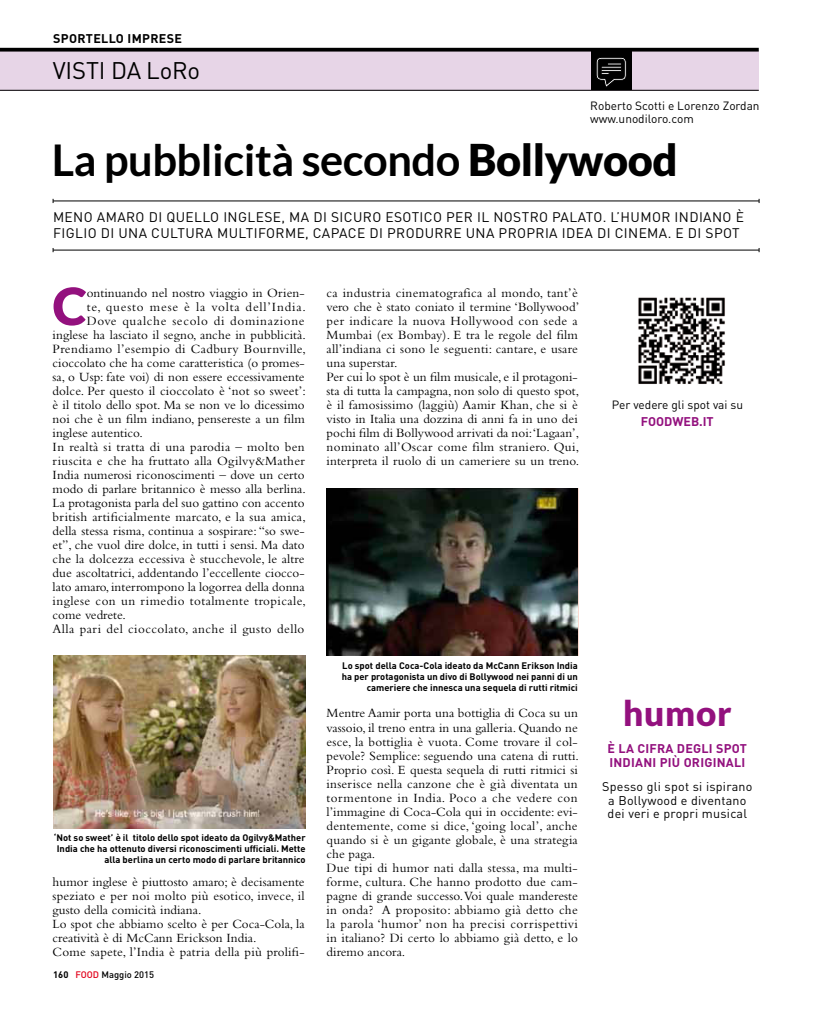
<style>
.page{position:relative;width:823px;height:1014px;background:#fff}
.page>*{position:absolute;margin:0;border:0;box-sizing:border-box;transform-origin:0 0}
.t1{font:900 51.5px "Lato";color:#93117e}
.t2{font:700 43.75px "Lato";letter-spacing:-.01em;color:#000}
.t3{font:900 35px "Lato";letter-spacing:.02em;color:#93117e}
.t4{font:23.75px "DIN Pro";letter-spacing:-.005em;color:#000}
.t5{font:13.75px/16.5px "DIN Pro";letter-spacing:.03em;color:#000}
.t6{font:13.12px/14px "Bembo Std";letter-spacing:.005em;color:#000}
.t7{font:13.12px "Bembo Std";letter-spacing:.035em;color:#000}
.t8{font:13.12px "Bembo Std";letter-spacing:.03em;color:#000}
.t9{font:13.12px "Bembo Std";letter-spacing:.025em;color:#000}
.t10{font:13.12px "Bembo Std";letter-spacing:.065em;color:#000}
.t11{font:13.12px "Bembo Std";letter-spacing:.055em;color:#000}
.t12{font:12.5px/13.8px "DIN Pro";letter-spacing:.02em;color:#000;text-align:center}
.t13{font:700 12.5px/13.8px "DIN Pro";letter-spacing:.02em;color:#93117e}
.t14{font:700 12.5px "DIN Pro";letter-spacing:.025em;color:#000}
.t15{font:700 12.5px "DIN Pro";color:#93117e}
.t16{font:11.88px/13.8px "DIN Pro";color:#000}
.t17{font:700 9.38px/11.2px "DIN Pro";color:#000;text-align:right}
.t18{font:500 9.38px "DIN Pro";color:#000}
.s1{font-weight:900}
.s2{font-weight:700}
.s3{color:#e2001a}
</style>
<div class="page">
<hr style="left:53px;top:200px;width:705px;height:1px;background:#000">
<hr style="left:53px;top:249px;width:705px;height:1px;background:#000">
<div style="left:0;top:50px;width:758px;height:40px;background:#e7d5e7"></div>
<hr style="left:0;top:90px;width:758px;height:1px;background:#000">
<svg style="left:0;top:48px;width:758px;height:4px;background:#181618"></svg>
<div style="left:590px;top:50px;width:41px;height:40px;background:#000"></div>
<svg style="left:596px;top:57px;width:30px;height:30px"></svg>
<img style="left:54px;top:655px;width:251px;height:173px">
<img style="left:327px;top:488px;width:250px;height:167px">
<img style="left:638px;top:297px;width:87px;height:87px">
<p class="t14" style="left:53px;top:29px;width:130px">SPORTELLO IMPRESE</p>
<h3 class="t4" style="left:53px;top:55px;width:149px">VISTI DA LORO</h3>
<p class="t16" style="left:590px;top:98px;width:171px">ROBERTO SCOTTI E LORENZO ZORDAN<br>WWW.UNODILORO.COM</p>
<h2 class="t2" style="left:52px;top:135px;width:627px">La pubblicità secondo <span class="s1">Bollywood</span></h2>
<p class="t5" style="left:53px;top:208px;width:692px">MENO AMARO DI QUELLO INGLESE, MA DI SICURO ESOTICO PER IL NOSTRO PALATO. L’HUM OR INDIANO È<br>FIGLIO DI UNA CULTURA M ULTIFORM E, CAPACE DI PRODURRE UNA PROPRIA IDEA DI CINEMA. E DI SPOT</p>
<h1 class="t1" style="left:53px;top:276px;width:35px">C</h1>
<p class="t6" style="left:87px;top:286px;width:219px">ontinuando nel nostro viaggio in Orien-</p>
<p class="t10" style="left:87px;top:299px;width:221px">te, questo mese è la volta dell’India.</p>
<p class="t11" style="left:87px;top:313px;width:219px">Dove qualche secolo di dominazione</p>
<p class="t6" style="left:53px;top:328px;width:255px">inglese ha lasciato il segno, anche in pubblicità.</p>
<p class="t8" style="left:53px;top:341px;width:255px">Prendiamo l’esempio di Cadbury Bournville,</p>
<p class="t6" style="left:53px;top:356px;width:253px">cioccolato che ha come caratteristica (o promes-</p>
<p class="t6" style="left:53px;top:370px;width:253px">sa, o Usp: fate voi) di non essere eccessivamente</p>
<p class="t6" style="left:53px;top:384px;width:254px">dolce. Per questo il cioccolato è ‘not so sweet’:</p>
<p class="t6" style="left:53px;top:398px;width:253px">è il titolo dello spot. Ma se non ve lo dicessimo</p>
<p class="t6" style="left:53px;top:412px;width:253px">noi che è un film indiano, pensereste a un film</p>
<p class="t6" style="left:53px;top:426px;width:92px">inglese autentico.</p>
<p class="t8" style="left:53px;top:439px;width:253px">In realtà si tratta di una parodia – molto ben</p>
<p class="t9" style="left:53px;top:453px;width:253px">riuscita e che ha fruttato alla Ogilvy&amp;Mather</p>
<p class="t6" style="left:53px;top:468px;width:253px">India numerosi riconoscimenti – dove un certo</p>
<p class="t6" style="left:53px;top:482px;width:255px">modo di parlare britannico è messo alla berlina.</p>
<p class="t6" style="left:53px;top:496px;width:253px">La protagonista parla del suo gattino con accento</p>
<p class="t6" style="left:53px;top:510px;width:254px">british artificialmente marcato, e la sua amica,</p>
<p class="t6" style="left:53px;top:524px;width:253px">della stessa risma, continua a sospirare: “so swe-</p>
<p class="t6" style="left:53px;top:538px;width:253px">et”, che vuol dire dolce, in tutti i sensi. Ma dato</p>
<p class="t6" style="left:53px;top:552px;width:253px">che la dolcezza eccessiva è stucchevole, le altre</p>
<p class="t6" style="left:53px;top:566px;width:253px">due ascoltatrici, addentando l’eccellente ciocco-</p>
<p class="t6" style="left:53px;top:580px;width:253px">lato amaro, interrompono la logorrea della donna</p>
<p class="t7" style="left:53px;top:593px;width:255px">inglese con un rimedio totalmente tropicale,</p>
<p class="t6" style="left:53px;top:608px;width:75px">come vedrete.</p>
<p class="t7" style="left:53px;top:621px;width:253px">Alla pari del cioccolato, anche il gusto dello</p>
<p class="t17" style="left:54px;top:831px;width:253px">‘Not so sweet’ è il titolo dello spot ideato da Ogilvy&amp;Mather<br>India che ha ottenuto diversi riconoscimenti ufficiali. Mette alla berlina un certo modo di parlare britannico</p>
<p class="t6" style="left:53px;top:874px;width:253px">humor inglese è piuttosto amaro; è decisamente speziato e per noi molto più esotico, invece, il gusto della comicità indiana.<br>Lo spot che abbiamo scelto è per Coca-Cola, la creatività è di McCann Erickson India.<br>Come sapete, l’India è patria della più prolifi-</p>
<p class="t18" style="left:53px;top:968px;width:102px"><span class="s2">160</span> <span class="s3">FOOD</span> Maggio 2015</p>
<p class="t6" style="left:326px;top:286px;width:254px">ca industria cinematografica al mondo, tant’è vero che è stato coniato il termine ‘Bollywood’ per indicare la nuova Hollywood con sede a Mumbai (ex Bombay). E tra le regole del film all’indiana ci sono le seguenti: cantare, e usare una superstar.<br>Per cui lo spot è un film musicale, e il protagoni&shy;sta di tutta la campagna, non solo di questo spot, è il famosissimo (laggiù) Aamir Khan, che si è visto in Italia una dozzina di anni fa in uno dei pochi film di Bollywood arrivati da noi:‘Lagaan’, nominato all’Oscar come film straniero. Qui, interpreta il ruolo di un cameriere su un treno.</p>
<p class="t16" style="left:611px;top:397px;width:133px">PER VEDERE GLI SPOT VAI SU</p>
<p class="t15" style="left:640px;top:412px;width:74px">FOODWEB.IT</p>
<p class="t17" style="left:341px;top:659px;width:237px">Lo spot della Coca-Cola ideato da McCann Erikson India ha per protagonista un divo di Bollywood nei panni di un cameriere che innesca una sequela di rutti ritmici</p>
<p class="t6" style="left:326px;top:706px;width:254px">Mentre Aamir porta una bottiglia di Coca su un vassoio, il treno entra in una galleria. Quando ne esce, la bottiglia è vuota. Come trovare il col&shy;pevole? Semplice: seguendo una catena di rutti.<br>Proprio così. E questa sequela di rutti ritmici si inserisce nella canzone che è già diventata un tormentone in India. Poco a che vedere con l’immagine di Coca-Cola qui in occidente: evi&shy;dentemente, come si dice, ‘going local’, anche quando si è un gigante globale, è una strategia che paga.<br>Due tipi di humor nati dalla stessa, ma multi&shy;forme, cultura. Che hanno prodotto due cam&shy;pagne di grande successo. Voi quale mandereste in onda? A proposito: abbiamo già detto che la parola ‘humor’ non ha precisi corrispettivi in italiano? Di certo lo abbiamo già detto, e lo diremo ancora.</p>
<h3 class="t3" style="left:622px;top:692px;width:110px">humor</h3>
<p class="t13" style="left:607px;top:741px;width:141px">È LA CIFRA DEGLI SPOT<br>INDIANI PIÙ ORIGINALI</p>
<p class="t12" style="left:602px;top:778px;width:152px">SPESSO GLI SPOT SI ISPIRANO<br>A BOLLYWOOD E DIVENTANO<br>DEI VERI E PROPRI MUSICAL</p>
</div>
